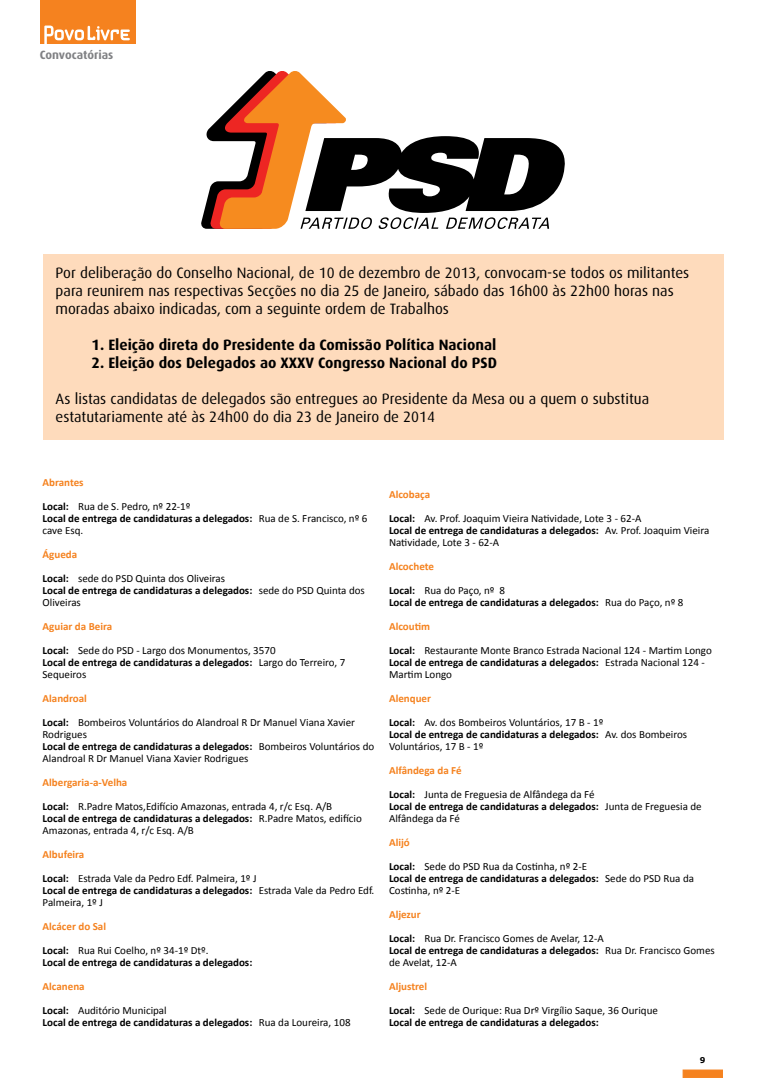
<style>
.page{position:relative;width:766px;height:1078px;background:#fff}
.page>*{position:absolute;margin:0;border:0;box-sizing:border-box;transform-origin:0 0}
.t1{font:15px/18px "Dax";color:#000}
.t2{font:700 15px "Dax";color:#000}
.t3{font:700 12px "Dax";color:#808184}
.t4{font:11px/24px "Calibri";color:#000}
.t5{font:700 11px/12px "Calibri";color:#000}
.t6{font:700 8px "Verdana";color:#000}
.s1{font-weight:700;color:#f5821f}
.s2{font-weight:700}
.s3{font-weight:400}
</style>
<div class="page">
<div style="left:682px;top:1069px;width:40px;height:8px;background:#f5821f;border:1px solid #f5821f"></div>
<div style="left:43px;top:254px;width:680px;height:185px;background:#fedbbc"></div>
<svg style="left:201px;top:71px;width:364px;height:158px"></svg>
<div style="left:40px;top:0;width:95px;height:43px;background:#f5821f"></div>
<svg style="left:44px;top:26px;width:86px;height:18px"></svg>
<p class="t3" style="left:40px;top:48px;width:75px">Convocatórias</p>
<p class="t1" style="left:56px;top:263px;width:635px">Por deliberação do Conselho Nacional, de 10 de dezembro de 2013, convocam-se todos os militantes para reunirem nas respectivas Secções no dia 25 de Janeiro, sábado das 16h00 às 22h00 horas nas moradas abaixo indicadas, com a seguinte ordem de Trabalhos</p>
<h1 class="t2" style="left:92px;top:336px;width:406px">1. Eleição direta do Presidente da Comissão Política Nacional</h1>
<h1 class="t2" style="left:92px;top:354px;width:406px">2. Eleição dos Delegados ao XXXV Congresso Nacional do PSD</h1>
<h1 class="t1" style="left:56px;top:389px;width:595px">As listas candidatas de delegados são entregues ao Presidente da Mesa ou a quem o substitua estatutariamente até às 24h00 do dia 23 de Janeiro de 2014</h1>
<p class="t4" style="left:43px;top:470px;width:149px"><span class="s1">Abrantes<br></span><span class="s2">Local:</span> Rua de S. Pedro, nº 22-1º</p>
<p class="t5" style="left:43px;top:512px;width:326px">Local de entrega de candidaturas a delegados: <span class="s3">Rua de S. Francisco, nº 6 cave Esq.</span></p>
<p class="t4" style="left:43px;top:542px;width:184px"><span class="s1">Águeda<br></span><span class="s2">Local:</span> sede do PSD Quinta dos Oliveiras</p>
<p class="t5" style="left:43px;top:584px;width:324px">Local de entrega de candidaturas a delegados: <span class="s3">sede do PSD Quinta dos<br>Oliveiras</span></p>
<p class="t4" style="left:43px;top:614px;width:234px"><span class="s1">Aguiar da Beira<br></span><span class="s2">Local:</span> Sede do PSD - Largo dos Monumentos, 3570</p>
<p class="t5" style="left:43px;top:656px;width:304px">Local de entrega de candidaturas a delegados: <span class="s3">Largo do Terreiro, 7<br>Sequeiros</span></p>
<p class="t4" style="left:43px;top:686px;width:314px"><span class="s1">Alandroal<br></span><span class="s2">Local:</span> Bombeiros Voluntários do Alandroal R Dr Manuel Viana Xavier</p>
<p class="t4" style="left:43px;top:728px;width:333px;line-height:12px">Rodrigues<br><span class="s2">Local de entrega de candidaturas a delegados:</span> Bombeiros Voluntários do<br>Alandroal R Dr Manuel Viana Xavier Rodrigues</p>
<p class="t4" style="left:43px;top:770px;width:291px"><span class="s1">Albergaria-a-Velha<br></span><span class="s2">Local:</span> R.Padre Matos,Edifício Amazonas, entrada 4, r/c Esq. A/B</p>
<p class="t4" style="left:43px;top:812px;width:320px;line-height:12px"><span class="s2">Local de entrega de candidaturas a delegados:</span> R.Padre Matos, edifício<br>Amazonas, entrada 4, r/c Esq. A/B</p>
<p class="t4" style="left:43px;top:842px;width:215px"><span class="s1">Albufeira<br></span><span class="s2">Local:</span> Estrada Vale da Pedro Edf. Palmeira, 1º J</p>
<p class="t5" style="left:43px;top:884px;width:333px">Local de entrega de candidaturas a delegados: <span class="s3">Estrada Vale da Pedro Edf.<br>Palmeira, 1º J</span></p>
<p class="t4" style="left:43px;top:914px;width:168px"><span class="s1">Alcácer do Sal<br></span><span class="s2">Local:</span> Rua Rui Coelho, nº 34-1º Dtº.</p>
<p class="t5" style="left:43px;top:956px;width:211px">Local de entrega de candidaturas a delegados:</p>
<p class="t4" style="left:43px;top:974px;width:126px"><span class="s1">Alcanena<br></span><span class="s2">Local:</span> Auditório Municipal</p>
<p class="t5" style="left:43px;top:1016px;width:309px">Local de entrega de candidaturas a delegados: <span class="s3">Rua da Loureira, 108</span></p>
<p class="t4" style="left:389px;top:482px;width:254px"><span class="s1">Alcobaça<br></span><span class="s2">Local:</span> Av. Prof. Joaquim Vieira Natividade, Lote 3 - 62-A</p>
<p class="t4" style="left:389px;top:524px;width:322px;line-height:12px"><span class="s2">Local de entrega de candidaturas a delegados:</span> Av. Prof. Joaquim Vieira<br>Natividade, Lote 3 - 62-A</p>
<p class="t4" style="left:389px;top:554px;width:118px"><span class="s1">Alcochete<br></span><span class="s2">Local:</span> Rua do Paço, nº 8</p>
<p class="t4" style="left:389px;top:590px;width:324px"><span class="s2">Local de entrega de candidaturas a delegados:</span> Rua do Paço, nº 8<br><span class="s1">Alcoutim<br></span><span class="s2">Local:</span> Restaurante Monte Branco Estrada Nacional 124 - Martim Longo</p>
<p class="t5" style="left:389px;top:656px;width:317px">Local de entrega de candidaturas a delegados: <span class="s3">Estrada Nacional 124 -<br>Martim Longo</span></p>
<p class="t4" style="left:389px;top:686px;width:216px"><span class="s1">Alenquer<br></span><span class="s2">Local:</span> Av. dos Bombeiros Voluntários, 17 B - 1º</p>
<p class="t5" style="left:389px;top:728px;width:299px">Local de entrega de candidaturas a delegados: <span class="s3">Av. dos Bombeiros<br>Voluntários, 17 B - 1º</span></p>
<p class="t4" style="left:389px;top:758px;width:207px"><span class="s1">Alfândega da Fé<br></span><span class="s2">Local:</span> Junta de Freguesia de Alfândega da Fé</p>
<p class="t5" style="left:389px;top:800px;width:314px">Local de entrega de candidaturas a delegados: <span class="s3">Junta de Freguesia de<br>Alfândega da Fé</span></p>
<p class="t4" style="left:389px;top:830px;width:200px"><span class="s1">Alijó<br></span><span class="s2">Local:</span> Sede do PSD Rua da Costinha, nº 2-E</p>
<p class="t5" style="left:389px;top:872px;width:306px">Local de entrega de candidaturas a delegados: <span class="s3">Sede do PSD Rua da<br>Costinha, nº 2-E</span></p>
<p class="t4" style="left:389px;top:902px;width:216px"><span class="s1">Aljezur<br></span><span class="s2">Local:</span> Rua Dr. Francisco Gomes de Avelar, 12-A</p>
<p class="t5" style="left:389px;top:944px;width:327px">Local de entrega de candidaturas a delegados: <span class="s3">Rua Dr. Francisco Gomes de Avelat, 12-A</span></p>
<p class="t4" style="left:389px;top:974px;width:270px"><span class="s1">Aljustrel<br></span><span class="s2">Local:</span> Sede de Ourique: Rua Drº Virgílio Saque, 36 Ourique</p>
<p class="t5" style="left:389px;top:1016px;width:211px">Local de entrega de candidaturas a delegados:</p>
<p class="t6" style="left:699px;top:1054px;width:7px">9</p>
</div>
